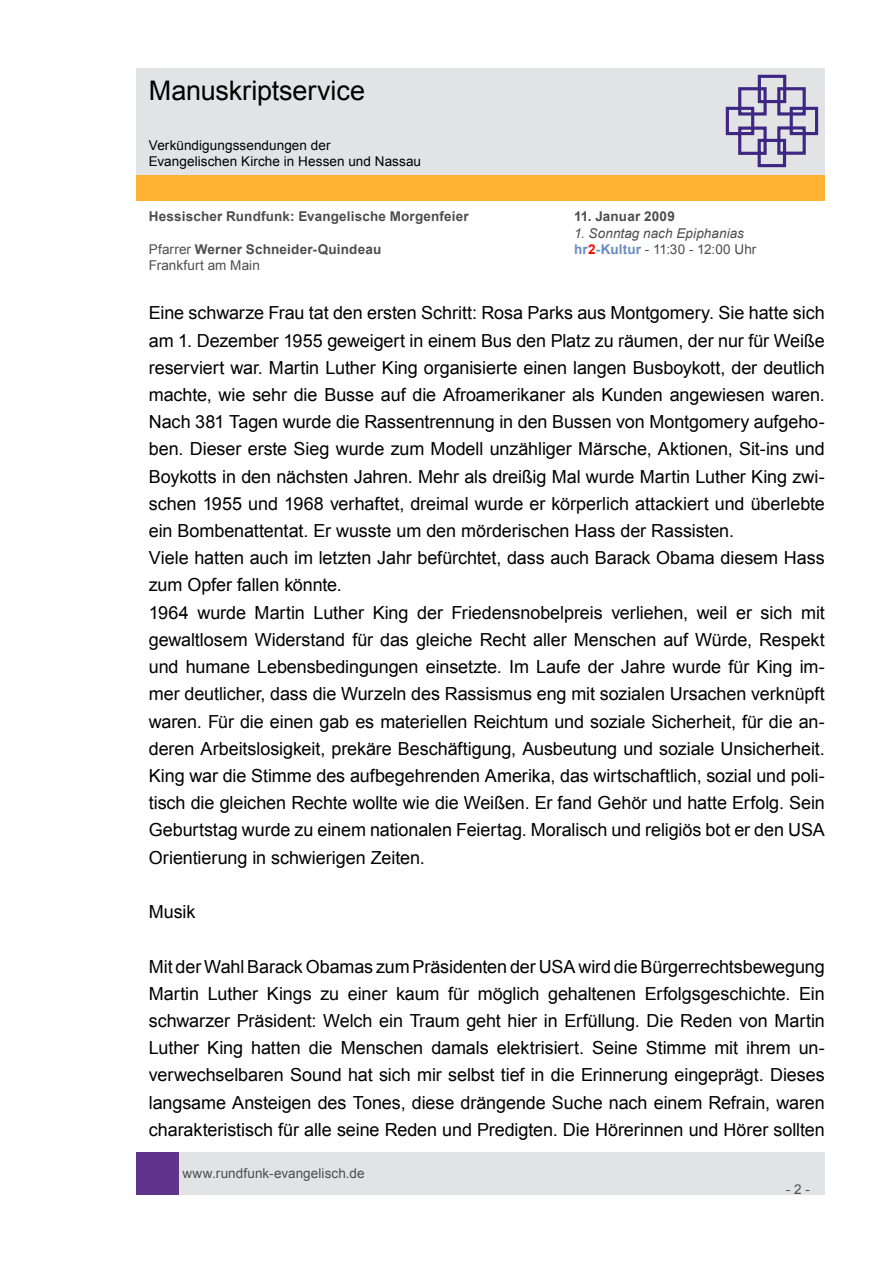
<style>
.page{position:relative;width:893px;height:1263px;background:#fff}
.page>*{position:absolute;margin:0;border:0;box-sizing:border-box;transform-origin:0 0}
.t1{font:27px "Arial";letter-spacing:-.005em;color:#000}
.t2{font:18px/27.2px "Arial";letter-spacing:-.005em;color:#000}
.t3{font:700 13.5px "Arial";letter-spacing:.015em;color:#4d4d4d}
.t4{font:13.5px "Arial";letter-spacing:.005em;color:#4d4d4d}
.t5{font:13.5px/16.2px "Arial";letter-spacing:.005em;color:#000}
.t6{font:italic 13.5px "Arial";letter-spacing:.005em;color:#4d4d4d}
.s1{font-weight:400}
.s2{font-weight:700;color:#688bc0}
.s3{font-weight:700;color:#f00}
</style>
<div class="page">
<div style="left:179px;top:1152px;width:646px;height:43px;background:#e2e3e4"></div>
<div style="left:136px;top:1152px;width:43px;height:43px;background:#5f348a"></div>
<div style="left:136px;top:175px;width:689px;height:26px;background:#ffb132"></div>
<div style="left:136px;top:68px;width:689px;height:106px;background:#e2e3e4"></div>
<svg style="left:725px;top:74px;width:94px;height:94px"></svg>
<h1 class="t1" style="left:149px;top:73px;width:218px">Manuskriptservice</h1>
<p class="t5" style="left:149px;top:137px;width:274px">Verkündigungssendungen der<br>Evangelischen Kirche in Hessen und Nassau</p>
<p class="t3" style="left:149px;top:208px;width:322px">Hessischer Rundfunk: Evangelische Morgenfeier</p>
<p class="t3" style="left:574px;top:208px;width:102px">11. Januar 2009</p>
<p class="t6" style="left:574px;top:224px;width:171px">1. Sonntag nach Epiphanias</p>
<p class="t3" style="left:149px;top:240px;width:234px"><span class="s1">Pfarrer</span> Werner Schneider-Quindeau</p>
<p class="t4" style="left:574px;top:240px;width:184px"><span class="s2">hr</span><span class="s3">2</span><span class="s2">-Kultur</span> - 11:30 - 12:00 Uhr</p>
<p class="t4" style="left:149px;top:256px;width:113px">Frankfurt am Main</p>
<p class="t2" style="left:149px;top:300px;width:678px">Eine schwarze Frau tat den ersten Schritt: Rosa Parks aus Montgomery. Sie hatte sich am 1. Dezember 1955 geweigert in einem Bus den Platz zu räumen, der nur für Weiße reserviert war. Martin Luther King organisierte einen langen Busboykott, der deutlich machte, wie sehr die Busse auf die Afroamerikaner als Kunden angewiesen waren.<br>Nach 381 Tagen wurde die Rassentrennung in den Bussen von Montgomery aufgeho&shy;ben. Dieser erste Sieg wurde zum Modell unzähliger Märsche, Aktionen, Sit-ins und Boykotts in den nächsten Jahren. Mehr als dreißig Mal wurde Martin Luther King zwi&shy;schen 1955 und 1968 verhaftet, dreimal wurde er körperlich attackiert und überlebte ein Bombenattentat. Er wusste um den mörderischen Hass der Rassisten.<br>Viele hatten auch im letzten Jahr befürchtet, dass auch Barack Obama diesem Hass zum Opfer fallen könnte.<br>1964 wurde Martin Luther King der Friedensnobelpreis verliehen, weil er sich mit gewaltlosem Widerstand für das gleiche Recht aller Menschen auf Würde, Respekt und humane Lebensbedingungen einsetzte. Im Laufe der Jahre wurde für King im&shy;mer deutlicher, dass die Wurzeln des Rassismus eng mit sozialen Ursachen verknüpft waren. Für die einen gab es materiellen Reichtum und soziale Sicherheit, für die an&shy;deren Arbeitslosigkeit, prekäre Beschäftigung, Ausbeutung und soziale Unsicherheit.<br>King war die Stimme des aufbegehrenden Amerika, das wirtschaftlich, sozial und poli&shy;tisch die gleichen Rechte wollte wie die Weißen. Er fand Gehör und hatte Erfolg. Sein Geburtstag wurde zu einem nationalen Feiertag. Moralisch und religiös bot er den USA Orientierung in schwierigen Zeiten.</p>
<p class="t2" style="left:149px;top:898px;width:48px">Musik</p>
<p class="t2" style="left:149px;top:953px;width:678px;text-align:justify">Mit der Wahl Barack Obamas zum Präsidenten der USA wird die Bürgerrechtsbewegung Martin Luther Kings zu einer kaum für möglich gehaltenen Erfolgsgeschichte. Ein schwarzer Präsident: Welch ein Traum geht hier in Erfüllung. Die Reden von Martin Luther King hatten die Menschen damals elektrisiert. Seine Stimme mit ihrem un&shy;verwechselbaren Sound hat sich mir selbst tief in die Erinnerung eingeprägt. Dieses langsame Ansteigen des Tones, diese drängende Suche nach einem Refrain, waren charakteristisch für alle seine Reden und Predigten. Die Hörerinnen und Hörer sollten</p>
<p class="t4" style="left:182px;top:1164px;width:184px">www.rundfunk-evangelisch.de</p>
<p class="t4" style="left:786px;top:1180px;width:26px">- 2 -</p>
</div>
